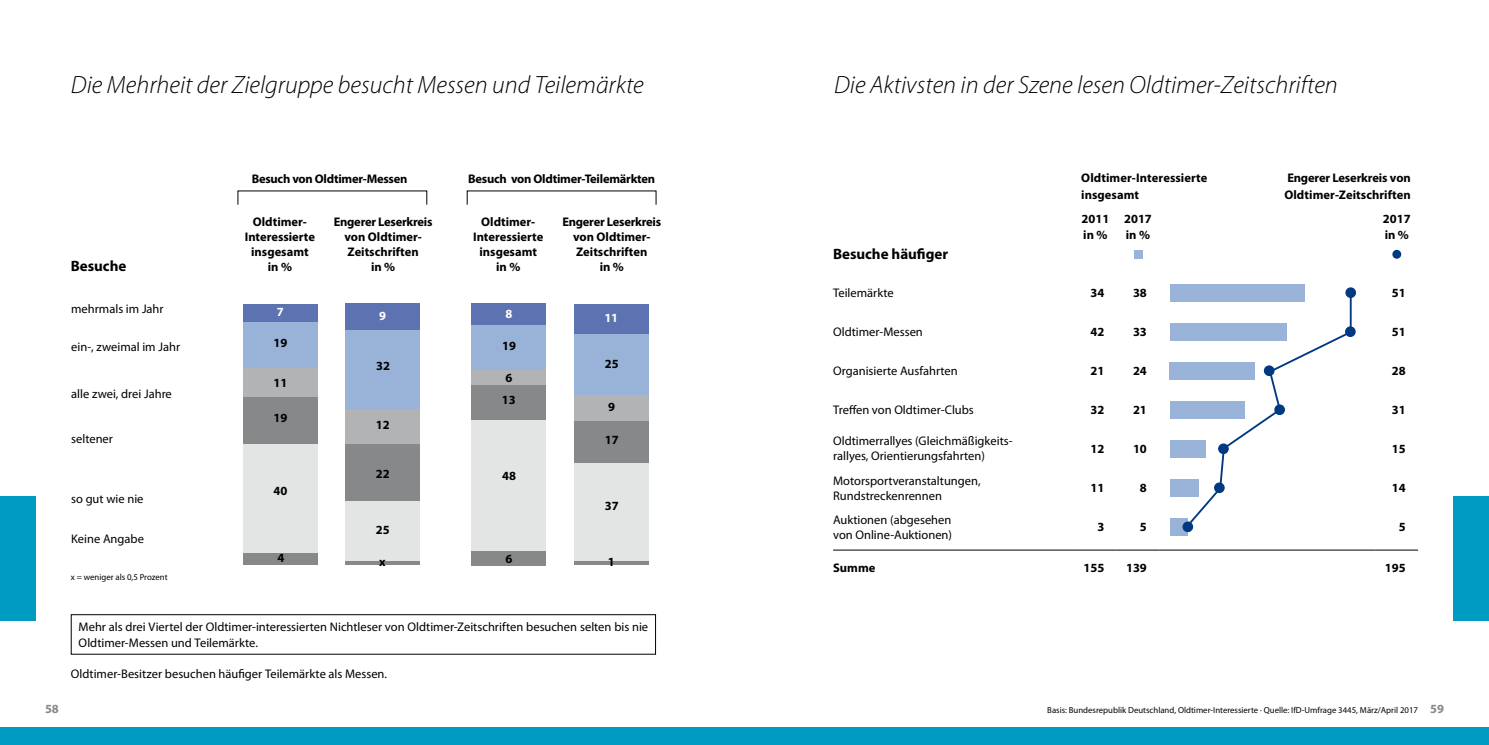
<style>
.page{position:relative;width:1489px;height:745px;background:#fff}
.page>*{position:absolute;margin:0;border:0;box-sizing:border-box;transform-origin:0 0}
.t1{font:italic 300 25px "Myriad Pro";color:#000}
.t2{font:700 15px "Myriad Pro";letter-spacing:-.005em;color:#000}
.t3{font:12.5px/15px "Myriad Pro";color:#000}
.t4{font:700 12.5px/15px "Myriad Pro";color:#000;text-align:center}
.t5{font:700 12.5px "Myriad Pro";letter-spacing:-.02em;color:#000}
.t6{font:700 12.5px "Myriad Pro";color:#fff}
.t7{font:700 12.5px "Myriad Pro";color:#87888a}
.t8{font:8.75px "Myriad Pro";color:#000}
.s1{font-weight:700;font-size:12.5px;color:#87888a}
</style>
<div class="page">
<div style="left:0;top:496px;width:35px;height:124px;background:#009bc2"></div>
<div style="left:0;top:726px;width:1488px;height:18px;background:#009bc2"></div>
<div style="left:1453px;top:496px;width:35px;height:124px;background:#009bc2"></div>
<div style="left:243px;top:443px;width:74px;height:110px;background:#e3e4e4"></div>
<div style="left:243px;top:303px;width:74px;height:19px;background:#5d72b1"></div>
<div style="left:243px;top:322px;width:74px;height:46px;background:#98b3d7"></div>
<div style="left:243px;top:368px;width:74px;height:30px;background:#b1b3b4"></div>
<div style="left:243px;top:397px;width:74px;height:47px;background:#87888a"></div>
<div style="left:243px;top:553px;width:74px;height:11px;background:#87888a"></div>
<div style="left:346px;top:500px;width:74px;height:60px;background:#e3e4e4"></div>
<div style="left:346px;top:303px;width:74px;height:28px;background:#5d72b1"></div>
<div style="left:346px;top:330px;width:74px;height:79px;background:#98b3d7"></div>
<div style="left:346px;top:409px;width:74px;height:34px;background:#b1b3b4"></div>
<div style="left:346px;top:443px;width:74px;height:57px;background:#87888a"></div>
<svg style="left:345px;top:560px;width:75px;height:4px"></svg>
<div style="left:472px;top:384px;width:74px;height:35px;background:#87888a"></div>
<div style="left:472px;top:420px;width:74px;height:131px;background:#e3e4e4"></div>
<div style="left:472px;top:303px;width:74px;height:22px;background:#5d72b1"></div>
<div style="left:472px;top:325px;width:74px;height:46px;background:#98b3d7"></div>
<div style="left:472px;top:370px;width:74px;height:14px;background:#b1b3b4"></div>
<div style="left:472px;top:550px;width:74px;height:15px;background:#87888a"></div>
<div style="left:574px;top:462px;width:74px;height:98px;background:#e3e4e4"></div>
<div style="left:574px;top:303px;width:74px;height:32px;background:#5d72b1"></div>
<div style="left:574px;top:334px;width:74px;height:60px;background:#98b3d7"></div>
<div style="left:574px;top:394px;width:74px;height:27px;background:#b1b3b4"></div>
<div style="left:574px;top:421px;width:74px;height:41px;background:#87888a"></div>
<svg style="left:574px;top:560px;width:74px;height:4px"></svg>
<div style="left:71px;top:614px;width:585px;height:40px;border:1px solid #000"></div>
<hr style="left:833px;top:549px;width:241px;height:1px;background:#000">
<hr style="left:1074px;top:549px;width:42px;height:1px;background:#000">
<hr style="left:1116px;top:549px;width:43px;height:1px;background:#000">
<hr style="left:1159px;top:549px;width:86px;height:1px;background:#000">
<hr style="left:1245px;top:549px;width:130px;height:1px;background:#000">
<hr style="left:1375px;top:549px;width:42px;height:1px;background:#000">
<div style="left:1133px;top:250px;width:9px;height:8px;background:#98b3d7"></div>
<div style="left:1392px;top:250px;width:8px;height:8px;background:#003882;border-radius:50%"></div>
<div style="left:1392px;top:250px;width:8px;height:8px;border:1px solid #003882;border-radius:50%"></div>
<div style="left:1169px;top:283px;width:135px;height:18px;background:#98b3d7"></div>
<div style="left:1345px;top:288px;width:10px;height:9px;background:#003882;border-radius:50%"></div>
<div style="left:1345px;top:287px;width:10px;height:11px;border:1px solid #003882;border-radius:50%"></div>
<div style="left:1169px;top:322px;width:117px;height:18px;background:#98b3d7"></div>
<div style="left:1345px;top:327px;width:9px;height:9px;background:#003882;border-radius:50%"></div>
<div style="left:1344px;top:326px;width:11px;height:11px;border:1px solid #003882;border-radius:50%"></div>
<div style="left:1169px;top:361px;width:85px;height:18px;background:#98b3d7"></div>
<div style="left:1169px;top:400px;width:75px;height:18px;background:#98b3d7"></div>
<div style="left:1169px;top:439px;width:36px;height:18px;background:#98b3d7"></div>
<div style="left:1169px;top:478px;width:29px;height:18px;background:#98b3d7"></div>
<div style="left:1169px;top:517px;width:18px;height:18px;background:#98b3d7"></div>
<div style="left:1182px;top:521px;width:10px;height:10px;border:1px solid #003882;border-radius:50%"></div>
<svg style="left:1183px;top:290px;width:169px;height:239px"></svg>
<h1 class="t1" style="left:71px;top:70px;width:574px">Die Mehrheit der Zielgruppe besucht Messen und Teilemärkte</h1>
<h1 class="t1" style="left:834px;top:70px;width:505px">Die Aktivsten in der Szene lesen Oldtimer-Zeitschriften</h1>
<p class="t2" style="left:71px;top:256px;width:57px">Besuche</p>
<p class="t3" style="left:71px;top:301px;width:94px">mehrmals im Jahr</p>
<p class="t3" style="left:71px;top:338px;width:110px">ein-, zweimal im Jahr</p>
<p class="t3" style="left:71px;top:386px;width:102px">alle zwei, drei Jahre</p>
<p class="t3" style="left:71px;top:431px;width:43px">seltener</p>
<p class="t3" style="left:71px;top:491px;width:74px">so gut wie nie</p>
<p class="t3" style="left:71px;top:531px;width:74px">Keine Angabe</p>
<p class="t8" style="left:71px;top:571px;width:98px">x = weniger als 0,5 Prozent</p>
<p class="t5" style="left:252px;top:171px;width:157px">Besuch von Oldtimer-Messen</p>
<p class="t5" style="left:468px;top:171px;width:188px">Besuch von Oldtimer-Teilemärkten</p>
<p class="t4" style="left:245px;top:214px;width:72px">Oldtimer-<br>Interessierte insgesamt in %</p>
<p class="t4" style="left:473px;top:214px;width:72px">Oldtimer-<br>Interessierte insgesamt in %</p>
<p class="t4" style="left:334px;top:214px;width:100px">Engerer Leserkreis von Oldtimer-<br>Zeitschriften<br>in %</p>
<p class="t4" style="left:562px;top:214px;width:100px">Engerer Leserkreis von Oldtimer-<br>Zeitschriften<br>in %</p>
<p class="t6" style="left:277px;top:303px;width:8px">7</p>
<p class="t4" style="left:273px;top:335px;width:15px">19</p>
<p class="t4" style="left:273px;top:374px;width:15px">11</p>
<p class="t4" style="left:273px;top:410px;width:15px">19</p>
<p class="t4" style="left:273px;top:482px;width:15px">40</p>
<p class="t4" style="left:277px;top:549px;width:8px">4</p>
<p class="t6" style="left:379px;top:307px;width:8px">9</p>
<p class="t4" style="left:376px;top:357px;width:15px">32</p>
<p class="t4" style="left:376px;top:417px;width:15px">12</p>
<p class="t4" style="left:376px;top:465px;width:15px">22</p>
<p class="t4" style="left:376px;top:521px;width:15px">25</p>
<p class="t4" style="left:379px;top:553px;width:8px">x</p>
<p class="t6" style="left:505px;top:305px;width:8px">8</p>
<p class="t4" style="left:502px;top:337px;width:15px">19</p>
<p class="t4" style="left:502px;top:366px;width:15px;line-height:22.1px">6<br>13</p>
<p class="t4" style="left:502px;top:467px;width:15px">48</p>
<p class="t4" style="left:505px;top:550px;width:8px">6</p>
<p class="t6" style="left:604px;top:309px;width:15px">11</p>
<p class="t4" style="left:605px;top:355px;width:15px">25</p>
<p class="t4" style="left:608px;top:399px;width:8px">9</p>
<p class="t4" style="left:604px;top:431px;width:15px">17</p>
<p class="t4" style="left:604px;top:497px;width:15px">37</p>
<p class="t4" style="left:608px;top:553px;width:8px">1</p>
<p class="t3" style="left:79px;top:617px;width:571px;line-height:16.2px">Mehr als drei Viertel der Oldtimer-interessierten Nichtleser von Oldtimer-Zeitschriften besuchen selten bis nie<br>Oldtimer-Messen und Teilemärkte.</p>
<p class="t3" style="left:71px;top:665px;width:318px">Oldtimer-Besitzer besuchen häufiger Teilemärkte als Messen.</p>
<p class="t4" style="left:1081px;top:169px;width:128px;line-height:16.2px;text-align:left">Oldtimer-Interessierte insgesamt</p>
<p class="t4" style="left:1284px;top:169px;width:128px;line-height:16.2px;text-align:left">Engerer Leserkreis von<br>Oldtimer-Zeitschriften</p>
<p class="t4" style="left:1081px;top:210px;width:29px;line-height:16.2px;text-align:left">2011 in %</p>
<p class="t4" style="left:1124px;top:210px;width:29px;line-height:16.2px;text-align:left">2017 in %</p>
<p class="t4" style="left:1382px;top:210px;width:29px;line-height:16.2px;text-align:left">2017 in %</p>
<p class="t2" style="left:833px;top:244px;width:116px">Besuche häufiger</p>
<p class="t3" style="left:833px;top:285px;width:62px">Teilemärkte</p>
<p class="t4" style="left:1090px;top:284px;width:15px">34</p>
<p class="t4" style="left:1132px;top:284px;width:15px">38</p>
<p class="t4" style="left:1391px;top:284px;width:15px">51</p>
<p class="t3" style="left:833px;top:324px;width:91px">Oldtimer-Messen</p>
<p class="t4" style="left:1090px;top:323px;width:15px">42</p>
<p class="t4" style="left:1132px;top:323px;width:15px">33</p>
<p class="t4" style="left:1391px;top:323px;width:15px">51</p>
<p class="t3" style="left:833px;top:363px;width:126px">Organisierte Ausfahrten</p>
<p class="t4" style="left:1090px;top:362px;width:15px">21</p>
<p class="t4" style="left:1132px;top:362px;width:15px">24</p>
<p class="t4" style="left:1391px;top:362px;width:15px">28</p>
<p class="t3" style="left:833px;top:402px;width:142px">Treffen von Oldtimer-Clubs</p>
<p class="t4" style="left:1090px;top:401px;width:15px">32</p>
<p class="t4" style="left:1132px;top:401px;width:15px">21</p>
<p class="t4" style="left:1391px;top:401px;width:15px">31</p>
<p class="t3" style="left:833px;top:433px;width:181px">Oldtimerrallyes (Gleichmäßigkeits&shy;rallyes, Orientierungsfahrten)</p>
<p class="t4" style="left:1090px;top:440px;width:15px">12</p>
<p class="t4" style="left:1132px;top:440px;width:15px">10</p>
<p class="t4" style="left:1391px;top:440px;width:15px">15</p>
<p class="t3" style="left:833px;top:472px;width:149px">Motorsportveranstaltungen,<br>Rundstreckenrennen</p>
<p class="t4" style="left:1090px;top:479px;width:15px">11</p>
<p class="t4" style="left:1139px;top:479px;width:8px">8</p>
<p class="t4" style="left:1391px;top:479px;width:15px">14</p>
<p class="t3" style="left:833px;top:511px;width:120px">Auktionen (abgesehen von Online-Auktionen)</p>
<p class="t4" style="left:1097px;top:518px;width:8px">3</p>
<p class="t4" style="left:1139px;top:518px;width:8px">5</p>
<p class="t4" style="left:1398px;top:518px;width:8px">5</p>
<p class="t4" style="left:833px;top:559px;width:44px">Summe</p>
<p class="t4" style="left:1083px;top:559px;width:22px">155</p>
<p class="t4" style="left:1125px;top:559px;width:22px">139</p>
<p class="t4" style="left:1384px;top:559px;width:22px">195</p>
<p class="t7" style="left:45px;top:700px;width:15px">58</p>
<p class="t8" style="left:1047px;top:704px;width:398px">Basis: Bundesrepublik Deutschland, Oldtimer-Interessierte · Quelle: IfD-Umfrage 3445, März/April 2017 <span class="s1">59</span></p>
</div>
